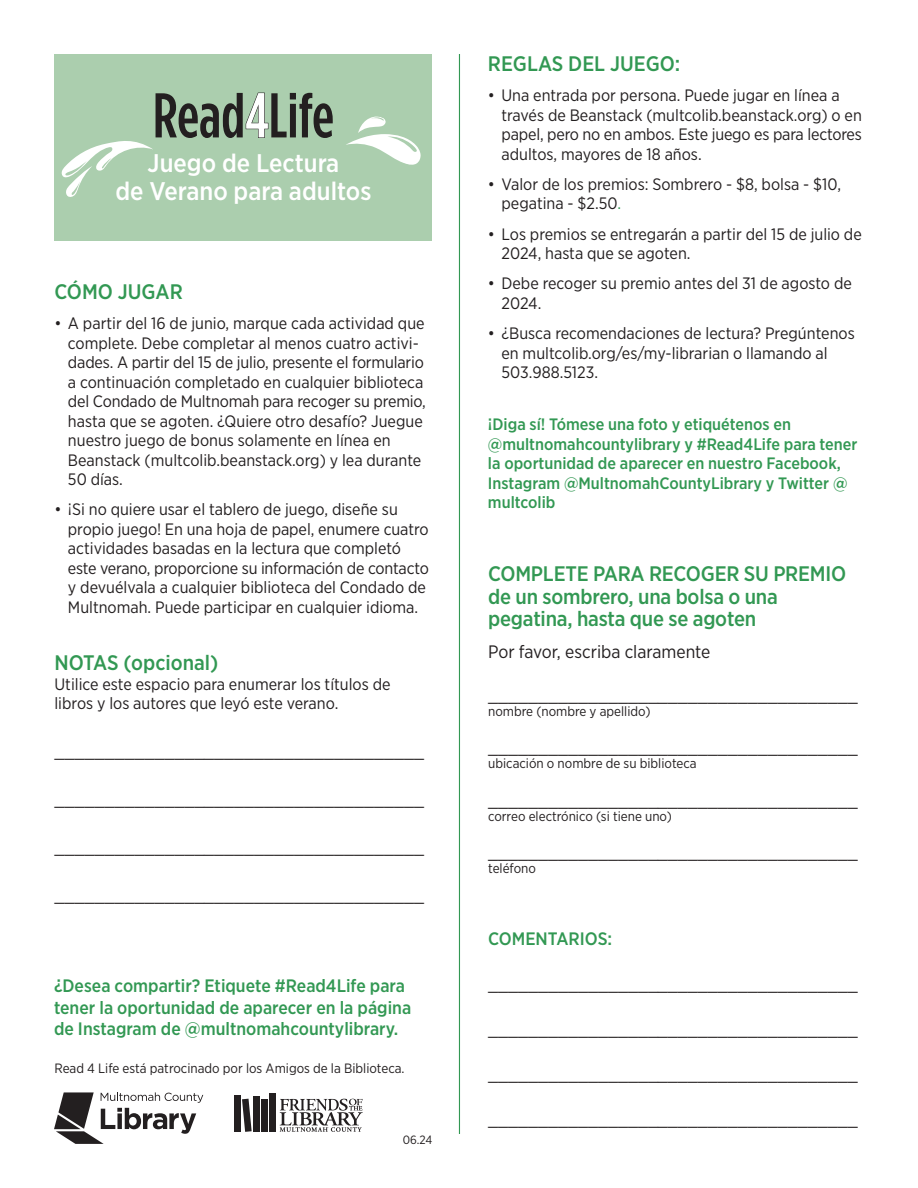
<style>
.page{position:relative;width:918px;height:1188px;background:#fff}
.page>*{position:absolute;margin:0;border:0;box-sizing:border-box;transform-origin:0 0}
.t1{font:500 63px "Gotham Condensed";color:#231f20}
.t2{font:500 25.5px/28.5px "Gotham Narrow";color:#fff;text-align:center}
.t3{font:500 21px/22.5px "Gotham Narrow";letter-spacing:-.01em;color:#329853}
.t4{font:18px "Gotham Narrow";color:#231f20}
.t5{font:500 18px/21.6px "Gotham Narrow";color:#329853}
.t6{font:16.5px/19.5px "Gotham Narrow";color:#231f20}
.t7{font:500 16.5px/19.5px "Gotham Narrow";color:#329853}
.t8{font:13.5px "Gotham Narrow";color:#231f20}
.t9{font:12px "Gotham Narrow";color:#231f20}
.s1{color:#329853}
</style>
<div class="page">
<div style="left:54px;top:54px;width:378px;height:187px;background:#abceae"></div>
<hr style="left:459px;top:54px;width:1px;height:1080px;background:#329853">
<svg style="left:54px;top:1092px;width:149px;height:52px"></svg>
<div style="left:261px;top:1099px;width:7px;height:33px;background:#231f20"></div>
<svg style="left:242px;top:1099px;width:10px;height:33px"></svg>
<div style="left:235px;top:1095px;width:6px;height:37px;background:#231f20"></div>
<div style="left:269px;top:1093px;width:7px;height:39px;background:#231f20"></div>
<div style="left:253px;top:1096px;width:6px;height:36px;background:#231f20"></div>
<svg style="left:280px;top:1099px;width:83px;height:33px"></svg>
<svg style="left:61px;top:141px;width:92px;height:56px"></svg>
<svg style="left:346px;top:116px;width:75px;height:49px"></svg>
<p class="t1" style="left:153px;top:79px;width:183px">Read4Life</p>
<p class="t2" style="left:116px;top:148px;width:257px">Juego de Lectura<br>de Verano para adultos</p>
<p class="t3" style="left:54px;top:280px;width:130px">CÓMO JUGAR</p>
<p class="t6" style="left:68px;top:313px;width:360px;text-indent:-13px">• A partir del 16 de junio, marque cada actividad que complete. Debe completar al menos cuatro activi&shy;dades. A partir del 15 de julio, presente el formulario a continuación completado en cualquier biblioteca del Condado de Multnomah para recoger su premio, hasta que se agoten. ¿Quiere otro desafío? Juegue nuestro juego de bonus solamente en línea en Beanstack (multcolib.beanstack.org) y lea durante 50 días.</p>
<p class="t6" style="left:68px;top:500px;width:362px;text-indent:-13px">• ¡Si no quiere usar el tablero de juego, diseñe su propio juego! En una hoja de papel, enumere cuatro actividades basadas en la lectura que completó este verano, proporcione su información de contacto y devuélvala a cualquier biblioteca del Condado de Multnomah. Puede participar en cualquier idioma.</p>
<p class="t3" style="left:54px;top:652px;width:165px">NOTAS (opcional)</p>
<p class="t6" style="left:54px;top:674px;width:338px">Utilice este espacio para enumerar los títulos de libros y los autores que leyó este verano.</p>
<p class="t4" style="left:54px;top:740px;width:371px">_____________________________________</p>
<p class="t4" style="left:54px;top:788px;width:371px">_____________________________________</p>
<p class="t4" style="left:54px;top:836px;width:371px">_____________________________________</p>
<p class="t4" style="left:54px;top:884px;width:371px">_____________________________________</p>
<p class="t5" style="left:54px;top:975px;width:359px">¿Desea compartir? Etiquete #Read4Life para tener la oportunidad de aparecer en la página de Instagram de @multnomahcountylibrary.</p>
<p class="t8" style="left:54px;top:1060px;width:352px">Read 4 Life está patrocinado por los Amigos de la Biblioteca.</p>
<p class="t9" style="left:403px;top:1132px;width:31px">06.24</p>
<p class="t3" style="left:488px;top:52px;width:194px">REGLAS DEL JUEGO:</p>
<p class="t6" style="left:501px;top:85px;width:362px;text-indent:-13px">• Una entrada por persona. Puede jugar en línea a través de Beanstack (multcolib.beanstack.org) o en papel, pero no en ambos. Este juego es para lectores adultos, mayores de 18 años.</p>
<p class="t6" style="left:501px;top:174px;width:341px;text-indent:-13px">• Valor de los premios: Sombrero - $8, bolsa - $10, pegatina - $2.50<span class="s1">.</span></p>
<p class="t6" style="left:501px;top:224px;width:362px;text-indent:-13px">• Los premios se entregarán a partir del 15 de julio de<br>2024, hasta que se agoten.</p>
<p class="t6" style="left:501px;top:274px;width:352px;text-indent:-13px">• Debe recoger su premio antes del 31 de agosto de<br>2024.</p>
<p class="t6" style="left:501px;top:323px;width:355px;text-indent:-13px">• ¿Busca recomendaciones de lectura? Pregúntenos en multcolib.org/es/my-librarian o llamando al<br>503.988.5123.</p>
<p class="t7" style="left:488px;top:414px;width:371px">¡Diga sí! Tómese una foto y etiquétenos en @multnomahcountylibrary y #Read4Life para tener la oportunidad de aparecer en nuestro Facebook, Instagram @MultnomahCountyLibrary y Twitter @ multcolib</p>
<p class="t3" style="left:488px;top:562px;width:360px">COMPLETE PARA RECOGER SU PREMIO de un sombrero, una bolsa o una pegatina, hasta que se agoten</p>
<p class="t4" style="left:488px;top:641px;width:224px">Por favor, escriba claramente</p>
<p class="t4" style="left:488px;top:683px;width:371px">_____________________________________</p>
<p class="t8" style="left:488px;top:703px;width:164px">nombre (nombre y apellido)</p>
<p class="t4" style="left:488px;top:736px;width:371px">_____________________________________</p>
<p class="t8" style="left:488px;top:755px;width:210px">ubicación o nombre de su biblioteca</p>
<p class="t4" style="left:488px;top:788px;width:371px">_____________________________________</p>
<p class="t8" style="left:488px;top:808px;width:185px">correo electrónico (si tiene uno)</p>
<p class="t4" style="left:488px;top:841px;width:371px">_____________________________________</p>
<p class="t8" style="left:488px;top:860px;width:49px">teléfono</p>
<p class="t5" style="left:488px;top:928px;width:126px">COMENTARIOS:</p>
<p class="t4" style="left:488px;top:973px;width:371px">_____________________________________</p>
<p class="t4" style="left:488px;top:1018px;width:371px">_____________________________________</p>
<p class="t4" style="left:488px;top:1063px;width:371px">_____________________________________</p>
<p class="t4" style="left:488px;top:1108px;width:371px">_____________________________________</p>
</div>
